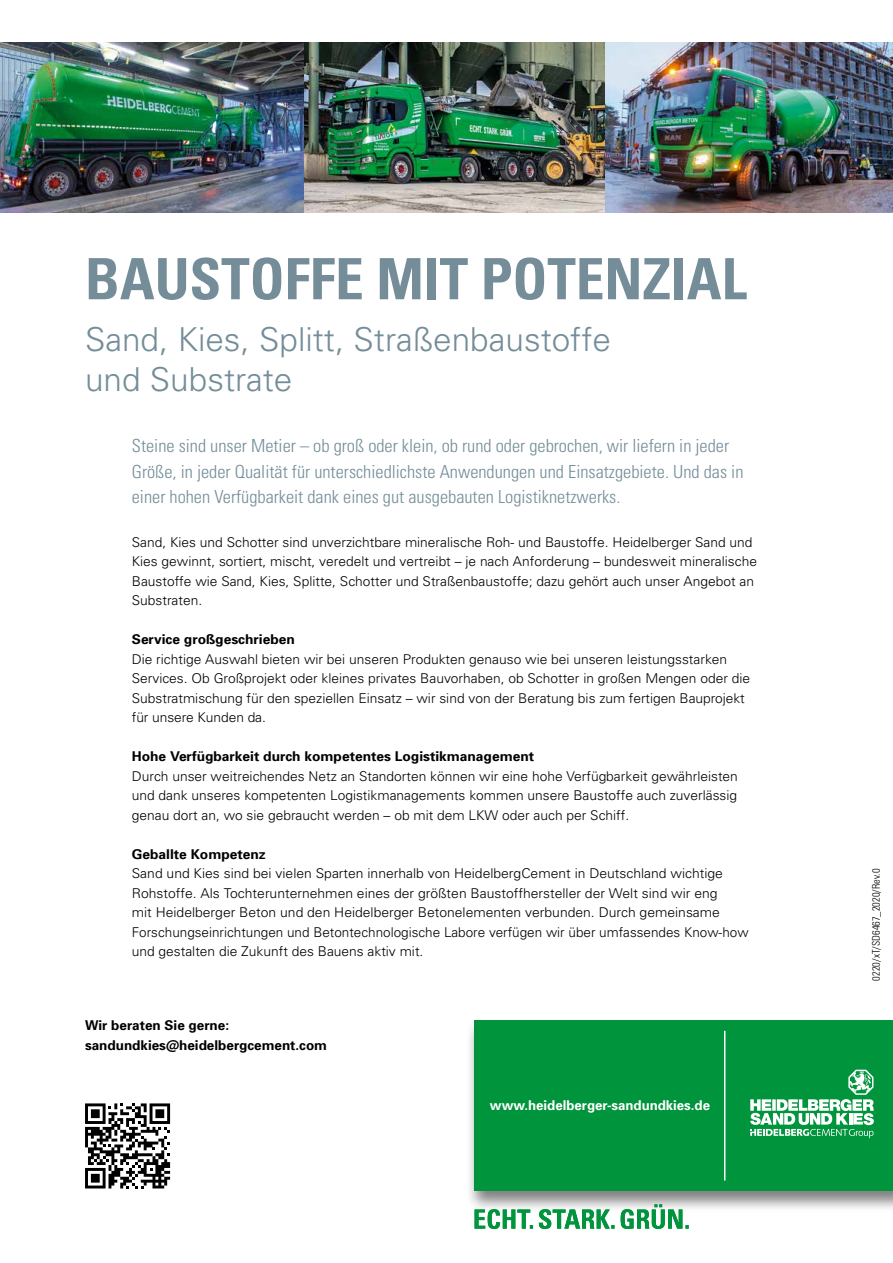
<style>
.page{position:relative;width:893px;height:1263px;background:#fff}
.page>*{position:absolute;margin:0;border:0;box-sizing:border-box;transform-origin:0 0}
.Titelhead_32_Pt_zwei{font:700 condensed 57px "Univers";color:#748d99}
.Subline_20_pt_weiß{font:300 33px/40.5px "Univers";color:#748d99}
.Fließtext_45_Univers{font:300 condensed 18px/25.5px "Univers";color:#748d99}
.Fließtext_45_Univers-2{font:300 13.5px/19.5px "Univers";color:#000}
.Fließtext_65_Univers{font:700 13.5px/19.5px "Univers";color:#000}
.t1{font:700 13.5px "Univers";color:#fff}
.Rev-Nr_7_11{font:300 condensed 10.5px "Univers";color:#000}
</style>
<div class="page">
<div style="left:465px;top:1019px;width:428px;height:194px;background:#000;opacity:.5"></div>
<div style="left:474px;top:1020px;width:419px;height:171px;background:#00943c"></div>
<hr style="left:724px;top:1031px;width:1px;height:149px;background:#fff">
<svg style="left:750px;top:1070px;width:124px;height:68px"></svg>
<svg style="left:475px;top:1204px;width:214px;height:25px"></svg>
<img style="left:0;top:43px;width:893px;height:170px">
<svg style="left:85px;top:1103px;width:85px;height:85px"></svg>
<p class="Titelhead_32_Pt_zwei" style="left:85px;top:244px;width:663px">BAUSTOFFE MIT POTENZIAL</p>
<p class="Subline_20_pt_weiß" style="left:85px;top:318px;width:527px">Sand, Kies, Splitt, Straßenbaustoffe und Substrate</p>
<p class="Fließtext_45_Univers" style="left:132px;top:433px;width:613px">Steine sind unser Metier – ob groß oder klein, ob rund oder gebrochen, wir liefern in jeder<br>Größe, in jeder Qualität für unterschiedlichste Anwendungen und Einsatzgebiete. Und das in einer hohen Verfügbarkeit dank eines gut ausgebauten Logistiknetzwerks.</p>
<p class="Fließtext_45_Univers-2" style="left:132px;top:532px;width:627px">Sand, Kies und Schotter sind unverzichtbare mineralische Roh- und Baustoffe. Heidelberger Sand und Kies gewinnt, sortiert, mischt, veredelt und vertreibt – je nach Anforderung – bundesweit mineralische Baustoffe wie Sand, Kies, Splitte, Schotter und Straßenbaustoffe; dazu gehört auch unser Angebot an Substraten.</p>
<p class="Fließtext_65_Univers" style="left:132px;top:629px;width:165px">Service großgeschrieben</p>
<p class="Fließtext_45_Univers-2" style="left:132px;top:649px;width:620px">Die richtige Auswahl bieten wir bei unseren Produkten genauso wie bei unseren leistungsstarken Services. Ob Großprojekt oder kleines privates Bauvorhaben, ob Schotter in großen Mengen oder die Substratmischung für den speziellen Einsatz – wir sind von der Beratung bis zum fertigen Bauprojekt für unsere Kunden da.</p>
<p class="Fließtext_65_Univers" style="left:132px;top:746px;width:404px">Hohe Verfügbarkeit durch kompetentes Logistikmanagement</p>
<p class="Fließtext_45_Univers-2" style="left:132px;top:766px;width:608px;text-align:justify">Durch unser weitreichendes Netz an Standorten können wir eine hohe Verfügbarkeit gewährleisten und dank unseres kompetenten Logistikmanagements kommen unsere Baustoffe auch zuverlässig genau dort an, wo sie gebraucht werden – ob mit dem LKW oder auch per Schiff.</p>
<p class="Fließtext_65_Univers" style="left:132px;top:843px;width:135px">Geballte Kompetenz</p>
<p class="Fließtext_45_Univers-2" style="left:132px;top:863px;width:618px">Sand und Kies sind bei vielen Sparten innerhalb von HeidelbergCement in Deutschland wichtige Rohstoffe. Als Tochterunternehmen eines der größten Baustoffhersteller der Welt sind wir eng<br>mit Heidelberger Beton und den Heidelberger Betonelementen verbunden. Durch gemeinsame Forschungseinrichtungen und Betontechnologische Labore verfügen wir über umfassendes Know-how und gestalten die Zukunft des Bauens aktiv mit.</p>
<p class="Fließtext_65_Univers" style="left:85px;top:1015px;width:243px">Wir beraten Sie gerne: sandundkies@heidelbergcement.com</p>
<p class="t1" style="left:490px;top:1096px;width:222px">www.heidelberger-sandundkies.de</p>
<p class="Rev-Nr_7_11" style="left:870px;top:981px;width:113px;rotate:-90deg">0220/xT/SD6467_2020/Rev.0</p>
</div>
